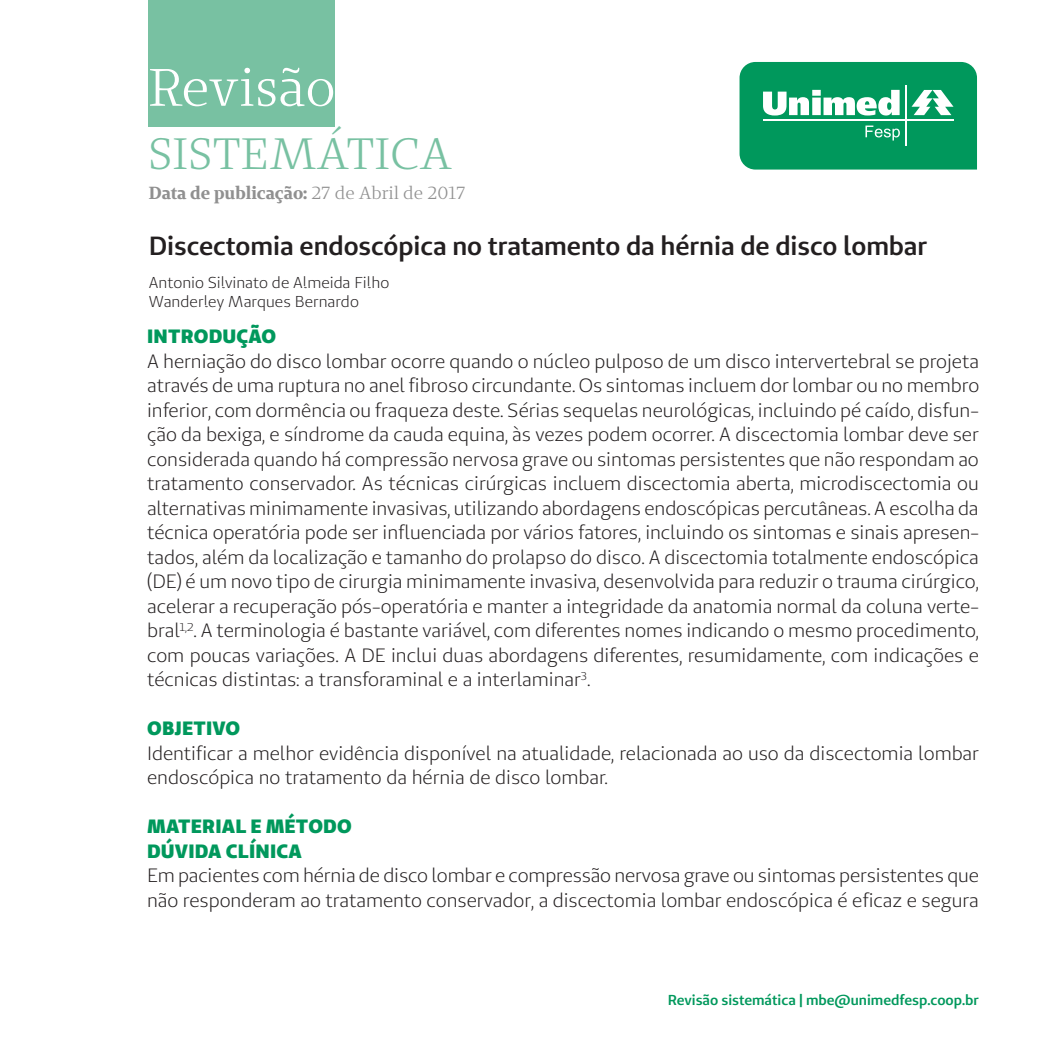
<style>
.page{position:relative;width:1042px;height:1042px;background:#fff}
.page>*{position:absolute;margin:0;border:0;box-sizing:border-box;transform-origin:0 0}
.t1{font:52.5px "Unimed Serif";color:#fff}
.t2{font:43.75px "Unimed Serif";letter-spacing:.01em;color:#78c1a2}
.Título{font:600 26.25px "Unimed Sans";color:#231f20}
.Texto{font:19.25px/24.5px "Unimed Sans";color:#231f20}
.Intertítulo{font:900 19.25px "Unimed Sans";letter-spacing:.01em;color:#00985c}
.t3{font:700 17.5px "Unimed Serif";color:#909090}
.Crédito_de_texto{font:15.75px "Unimed Sans";letter-spacing:.005em;color:#231f20}
.t4{font:600 14.35px "Unimed Sans";color:#00985c}
.s1{font-weight:400}
</style>
<div class="page">
<div style="left:148px;top:0;width:186px;height:127px;background:#78c1a2"></div>
<svg style="left:739px;top:62px;width:238px;height:108px;background:#24a673"></svg>
<h1 class="t1" style="left:148px;top:54px;width:189px">Revisão</h1>
<h2 class="t2" style="left:148px;top:126px;width:305px">SISTEMÁTICA</h2>
<p class="t3" style="left:149px;top:181px;width:318px">Data de publicação: <span class="s1">27 de Abril de 2017</span></p>
<p class="Título" style="left:149px;top:229px;width:780px">Discectomia endoscópica no tratamento da hérnia de disco lombar</p>
<p class="Crédito_de_texto" style="left:149px;top:273px;width:242px">Antonio Silvinato de Almeida Filho</p>
<p class="Crédito_de_texto" style="left:149px;top:291px;width:212px">Wanderley Marques Bernardo</p>
<p class="Intertítulo" style="left:147px;top:323px;width:131px">INTRODUÇÃO</p>
<p class="Texto" style="left:147px;top:348px;width:833px;text-align:justify">A herniação do disco lombar ocorre quando o núcleo pulposo de um disco intervertebral se projeta através de uma ruptura no anel fibroso circundante. Os sintomas incluem dor lombar ou no membro inferior, com dormência ou fraqueza deste. Sérias sequelas neurológicas, incluindo pé caído, disfun&shy;ção da bexiga, e síndrome da cauda equina, às vezes podem ocorrer. A discectomia lombar deve ser considerada quando há compressão nervosa grave ou sintomas persistentes que não respondam ao tratamento conservador. As técnicas cirúrgicas incluem discectomia aberta, microdiscectomia ou alternativas minimamente invasivas, utilizando abordagens endoscópicas percutâneas. A escolha da técnica operatória pode ser influenciada por vários fatores, incluindo os sintomas e sinais apresen&shy;tados, além da localização e tamanho do prolapso do disco. A discectomia totalmente endoscópica (DE) é um novo tipo de cirurgia minimamente invasiva, desenvolvida para reduzir o trauma cirúrgico, acelerar a recuperação pós-operatória e manter a integridade da anatomia normal da coluna verte&shy;bral<sup>1,2</sup>. A terminologia é bastante variável, com diferentes nomes indicando o mesmo procedimento, com poucas variações. A DE inclui duas abordagens diferentes, resumidamente, com indicações e técnicas distintas: a transforaminal e a interlaminar<sup>3</sup>.</p>
<p class="Intertítulo" style="left:147px;top:715px;width:95px">OBJETIVO</p>
<p class="Texto" style="left:147px;top:740px;width:833px">Identificar a melhor evidência disponível na atualidade, relacionada ao uso da discectomia lombar endoscópica no tratamento da hérnia de disco lombar.</p>
<p class="Intertítulo" style="left:147px;top:813px;width:206px">MATERIAL E MÉTODO</p>
<p class="Intertítulo" style="left:147px;top:838px;width:156px">DÚVIDA CLÍNICA</p>
<p class="Texto" style="left:147px;top:863px;width:833px">Em pacientes com hérnia de disco lombar e compressão nervosa grave ou sintomas persistentes que não responderam ao tratamento conservador, a discectomia lombar endoscópica é eficaz e segura</p>
<p class="t4" style="left:668px;top:990px;width:313px">Revisão sistemática | mbe@unimedfesp.coop.br</p>
</div>
